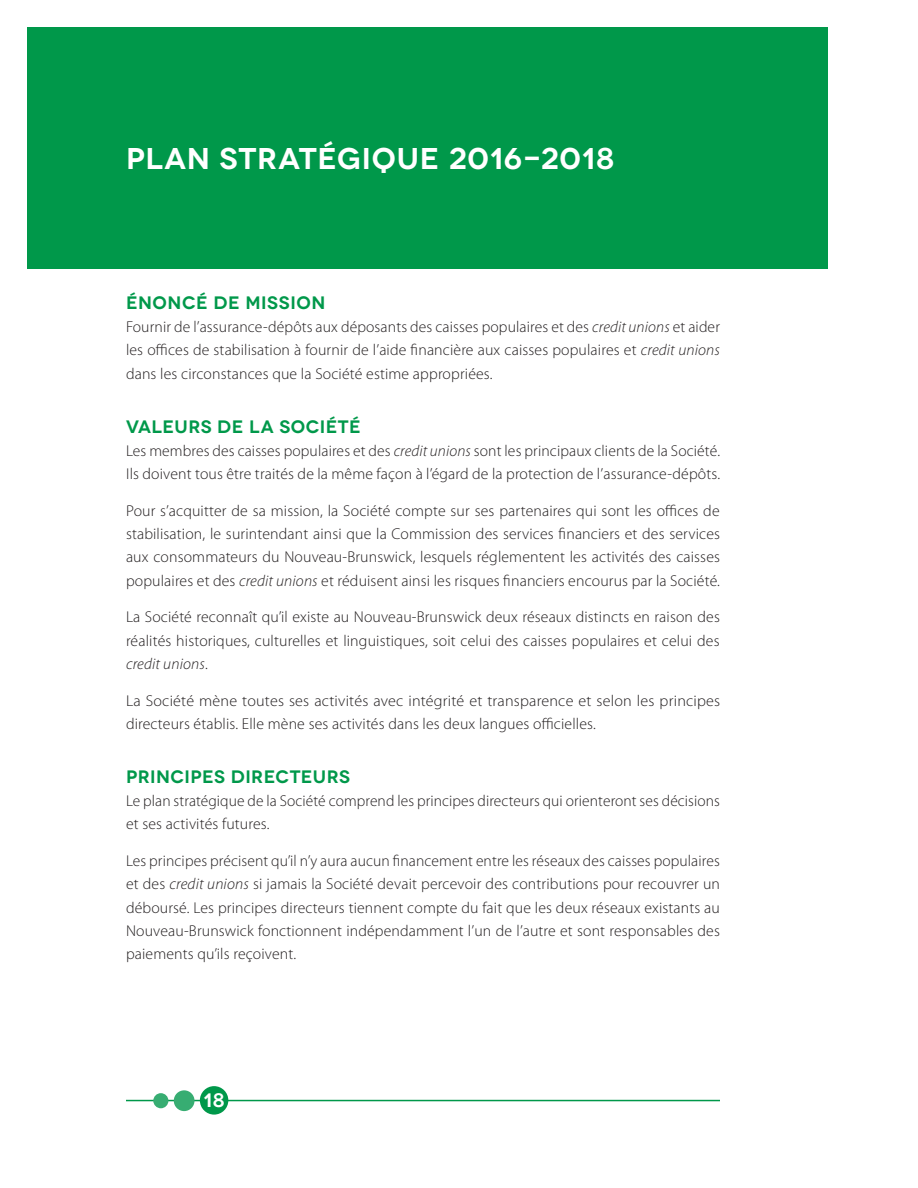
<style>
.page{position:relative;width:918px;height:1188px;background:#fff}
.page>*{position:absolute;margin:0;border:0;box-sizing:border-box;transform-origin:0 0}
.Heading_1_reversed{font:600 30px "Novecentowide";letter-spacing:.025em;color:#fff}
.t1{font:600 19.5px "Novecentowide";color:#fff}
.Heading_2{font:600 18px "Novecentowide";letter-spacing:.025em;color:#00984a}
.text{font:300 15.75px/23.2px "Myriad Pro";letter-spacing:.01em;color:#231f20;text-align:justify}
.s1{font-style:italic}
</style>
<div class="page">
<div style="left:27px;top:27px;width:801px;height:242px;background:#00984a"></div>
<hr style="left:126px;top:1100px;width:594px;height:1px;background:#00984a">
<div style="left:200px;top:1086px;width:28px;height:29px;background:#00984a;border-radius:50%"></div>
<div style="left:174px;top:1090px;width:21px;height:21px;background:#37ad72;border-radius:50%"></div>
<div style="left:153px;top:1093px;width:15px;height:15px;background:#37ad72;border-radius:50%"></div>
<p class="Heading_1_reversed" style="left:126px;top:141px;width:490px">PLAN STRATÉGIQUE 2016-2018</p>
<p class="Heading_2" style="left:126px;top:292px;width:201px">ÉNONCÉ DE MISSION</p>
<p class="text" style="left:126px;top:316px;width:596px">Fournir de l’assurance-dépôts aux déposants des caisses populaires et des <span class="s1">credit unions</span> et aider les offices de stabilisation à fournir de l’aide financière aux caisses populaires et <span class="s1">credit unions </span>dans les circonstances que la Société estime appropriées.</p>
<p class="Heading_2" style="left:126px;top:415px;width:236px">VALEURS DE LA SOCIÉTÉ</p>
<p class="text" style="left:126px;top:439px;width:596px">Les membres des caisses populaires et des <span class="s1">credit unions</span> sont les principaux clients de la Société.<br>Ils doivent tous être traités de la même façon à l’égard de la protection de l’assurance-dépôts.</p>
<p class="text" style="left:126px;top:499px;width:596px">Pour s’acquitter de sa mission, la Société compte sur ses partenaires qui sont les offices de stabilisation, le surintendant ainsi que la Commission des services financiers et des services aux consommateurs du Nouveau-Brunswick, lesquels réglementent les activités des caisses populaires et des <span class="s1">credit unions</span> et réduisent ainsi les risques financiers encourus par la Société.</p>
<p class="text" style="left:126px;top:606px;width:595px">La Société reconnaît qu’il existe au Nouveau-Brunswick deux réseaux distincts en raison des réalités historiques, culturelles et linguistiques, soit celui des caisses populaires et celui des <span class="s1">credit unions</span>.</p>
<p class="text" style="left:126px;top:689px;width:596px">La Société mène toutes ses activités avec intégrité et transparence et selon les principes directeurs établis. Elle mène ses activités dans les deux langues officielles.</p>
<p class="Heading_2" style="left:126px;top:766px;width:226px">PRINCIPES DIRECTEURS</p>
<p class="text" style="left:126px;top:790px;width:596px">Le plan stratégique de la Société comprend les principes directeurs qui orienteront ses décisions et ses activités futures.</p>
<p class="text" style="left:126px;top:850px;width:596px">Les principes précisent qu’il n’y aura aucun financement entre les réseaux des caisses populaires et des <span class="s1">credit unions</span> si jamais la Société devait percevoir des contributions pour recouvrer un déboursé. Les principes directeurs tiennent compte du fait que les deux réseaux existants au Nouveau-Brunswick fonctionnent indépendamment l’un de l’autre et sont responsables des paiements qu’ils reçoivent.</p>
<p class="t1" style="left:204px;top:1088px;width:23px">18</p>
</div>
